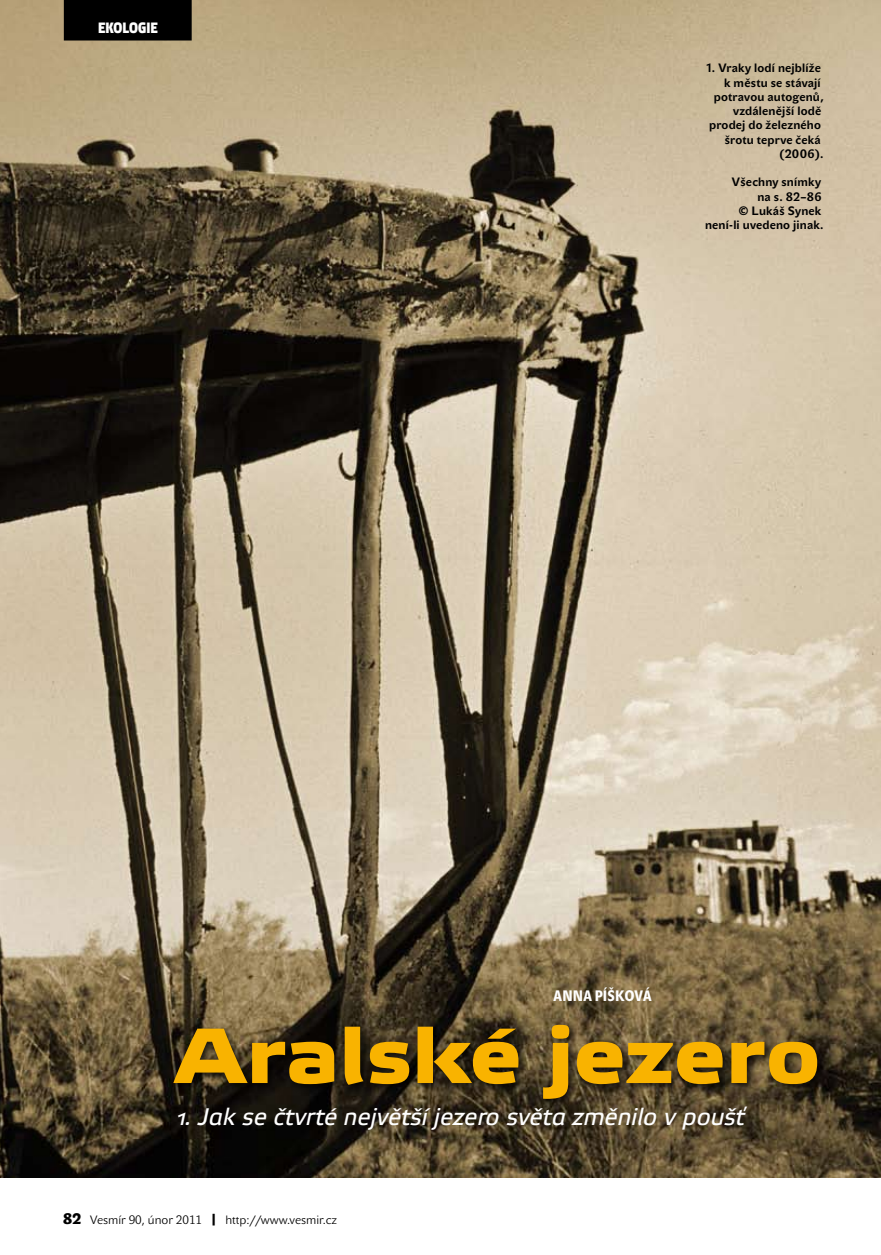
<style>
.page{position:relative;width:881px;height:1255px;background:#fff}
.page>*{position:absolute;margin:0;border:0;box-sizing:border-box;transform-origin:0 0}
.t1{font:700 78px "Etelka Wide Medium Pro";letter-spacing:-.005em;color:#f9b300}
.t2{font:italic 24px "Etelka Text Pro";letter-spacing:-.01em;color:#fff}
.t3{font:15px "John Sans Cond Heavy Pro";letter-spacing:.015em;color:#fff}
.t4{font:700 15px "Etelka Narrow Medium Pro";letter-spacing:.005em;color:#fff}
.t5{font:700 12px/14.2px "John Sans Text Pro";letter-spacing:.015em;color:#000;text-align:right}
.t6{font:12px "John Sans Lite Pro";color:#000}
.s1{font-family:"John Sans Black Pro";font-size:15px}
.s2{font-family:"John Sans Black Pro"}
</style>
<div class="page">
<img style="left:0;top:0;width:880px;height:1177px">
<div style="left:169px;top:1020px;width:657px;height:88px;background:#000;opacity:.75"></div>
<div style="left:64px;top:0;width:128px;height:40px;background:#000"></div>
<p class="t4" style="left:98px;top:19px;width:60px">EKOLOGIE</p>
<p class="t5" style="left:706px;top:61px;width:118px">1. Vraky lodí nejblíže k městu se stávají potravou autogenů, vzdálenější lodě prodej do železného šrotu teprve čeká (2006).</p>
<p class="t5" style="left:704px;top:175px;width:120px">Všechny snímky<br>na s. 82–86<br>© Lukáš Synek není-li uvedeno jinak.</p>
<p class="t3" style="left:553px;top:987px;width:99px">ANNA PÍŠKOVÁ</p>
<h1 class="t1" style="left:176px;top:1012px;width:646px">Aralské jezero</h1>
<h2 class="t2" style="left:177px;top:1103px;width:569px">1. Jak se čtvrté největší jezero světa změnilo v poušť</h2>
<p class="t6" style="left:63px;top:1213px;width:275px"><span class="s1">82</span> Vesmír 90, únor 2011 <span class="s2">|</span> http://www.vesmir.cz</p>
</div>
